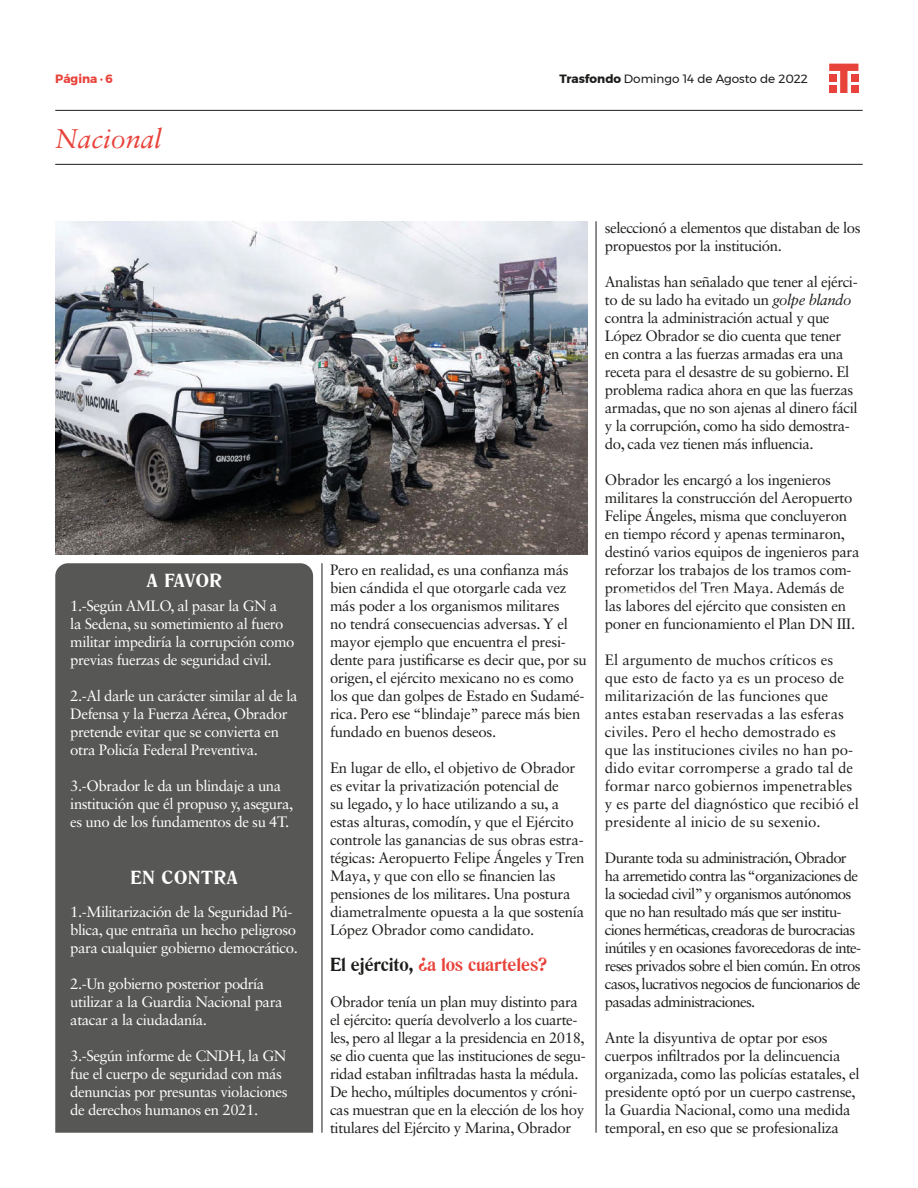
<style>
.page{position:relative;width:918px;height:1188px;background:#fff}
.page>*{position:absolute;margin:0;border:0;box-sizing:border-box;transform-origin:0 0}
.t1{font:italic 27px "Sabon LT Std";color:#e8433a}
.t2{font:700 18px "Romana BT";letter-spacing:-.01em;color:#e8433a}
.t3{font:700 18px "Romana BT";letter-spacing:.04em;color:#fff}
.t4{font:15px/18px "Sabon LT Std";letter-spacing:-.02em;color:#1d1d1b}
.t5{font:15px/18px "Sabon LT Std";letter-spacing:-.03em;color:#fff}
.t6{font:15px/18px "Sabon LT Std";letter-spacing:-.05em;color:#1d1d1b}
.t7{font:15px/18px "Sabon LT Std";color:#1d1d1b}
.t8{font:12px "Montserrat";color:#1d1d1b}
.t9{font:700 12px "Montserrat";color:#e8433a}
.s1{font-weight:700}
.s2{color:#1d1d1b}
.s3{font-style:italic}
</style>
<div class="page">
<svg style="left:829px;top:64px;width:29px;height:29px"></svg>
<div style="left:829px;top:86px;width:8px;height:7px;background:#e8433a"></div>
<div style="left:829px;top:75px;width:8px;height:7px;background:#e8433a"></div>
<div style="left:851px;top:86px;width:7px;height:7px;background:#e8433a"></div>
<div style="left:851px;top:75px;width:7px;height:7px;background:#e8433a"></div>
<hr style="left:55px;top:110px;width:808px;height:1px;background:#1d1d1b">
<hr style="left:55px;top:164px;width:808px;height:1px;background:#1d1d1b">
<hr style="left:596px;top:221px;width:1px;height:912px;background:#1d1d1b">
<hr style="left:322px;top:563px;width:1px;height:570px;background:#1d1d1b">
<img style="left:55px;top:221px;width:533px;height:333px">
<div style="left:55px;top:563px;width:258px;height:570px;background:#575756"></div>
<p class="t9" style="left:55px;top:69px;width:59px">Página · 6</p>
<p class="t8" style="left:559px;top:69px;width:250px"><span class="s1">Trasfondo</span> Domingo 14 de Agosto de 2022</p>
<h1 class="t1" style="left:55px;top:123px;width:108px">Nacional</h1>
<p class="t3" style="left:146px;top:569px;width:77px">A FAVOR</p>
<p class="t5" style="left:70px;top:596px;width:226px">1.-Según AMLO, al pasar la GN a<br>la Sedena, su sometimiento al fuero militar impediría la corrupción como previas fuerzas de seguridad civil.</p>
<p class="t5" style="left:70px;top:686px;width:229px">2.-Al darle un carácter similar al de la Defensa y la Fuerza Aérea, Obrador pretende evitar que se convierta en otra Policía Federal Preventiva.</p>
<p class="t5" style="left:70px;top:776px;width:225px">3.-Obrador le da un blindaje a una institución que él propuso y, asegura, es uno de los fundamentos de su 4T.</p>
<p class="t3" style="left:131px;top:866px;width:109px">EN CONTRA</p>
<p class="t5" style="left:70px;top:902px;width:229px">1.-Militarización de la Seguridad Pú&shy;blica, que entraña un hecho peligroso para cualquier gobierno democrático.</p>
<p class="t5" style="left:70px;top:974px;width:214px">2.-Un gobierno posterior podría utilizar a la Guardia Nacional para atacar a la ciudadanía.</p>
<p class="t5" style="left:70px;top:1046px;width:219px">3.-Según informe de CNDH, la GN fue el cuerpo de seguridad con más denuncias por presuntas violaciones de derechos humanos en 2021.</p>
<p class="t4" style="left:330px;top:560px;width:258px">Pero en realidad, es una confianza más bien cándida el que otorgarle cada vez más poder a los organismos militares<br>no tendrá consecuencias adversas. Y el mayor ejemplo que encuentra el presi&shy;dente para justificarse es decir que, por su origen, el ejército mexicano no es como los que dan golpes de Estado en Sudamé&shy;rica. Pero ese “blindaje” parece más bien fundado en buenos deseos.</p>
<p class="t4" style="left:330px;top:758px;width:256px">En lugar de ello, el objetivo de Obrador es evitar la privatización potencial de<br>su legado, y lo hace utilizando a su, a estas alturas, comodín, y que el Ejército controle las ganancias de sus obras estra&shy;tégicas: Aeropuerto Felipe Ángeles y Tren Maya, y que con ello se financien las pensiones de los militares. Una postura diametralmente opuesta a la que sostenía López Obrador como candidato.</p>
<p class="t2" style="left:330px;top:953px;width:218px"><span class="s2">El ejército,</span> ¿a los cuarteles?</p>
<p class="t4" style="left:330px;top:992px;width:257px">Obrador tenía un plan muy distinto para el ejército: quería devolverlo a los cuarte&shy;les, pero al llegar a la presidencia en 2018, se dio cuenta que las instituciones de segu&shy;ridad estaban infiltradas hasta la médula.<br>De hecho, múltiples documentos y cróni&shy;cas muestran que en la elección de los hoy titulares del Ejército y Marina, Obrador</p>
<p class="t4" style="left:605px;top:218px;width:257px">seleccionó a elementos que distaban de los propuestos por la institución.</p>
<p class="t4" style="left:605px;top:272px;width:254px">Analistas han señalado que tener al ejérci&shy;to de su lado ha evitado un <span class="s3">golpe blando </span>contra la administración actual y que López Obrador se dio cuenta que tener en contra a las fuerzas armadas era una receta para el desastre de su gobierno. El problema radica ahora en que las fuerzas armadas, que no son ajenas al dinero fácil y la corrupción, como ha sido demostra&shy;do, cada vez tienen más influencia.</p>
<p class="t4" style="left:605px;top:470px;width:256px">Obrador les encargó a los ingenieros militares la construcción del Aeropuerto Felipe Ángeles, misma que concluyeron en tiempo récord y apenas terminaron, destinó varios equipos de ingenieros para reforzar los trabajos de los tramos com&shy;prometidos del Tren Maya. Además de las labores del ejército que consisten en poner en funcionamiento el Plan DN III.</p>
<p class="t7" style="left:605px;top:650px;width:256px">El argumento de muchos críticos es que esto de facto ya es un proceso de militarización de las funciones que antes estaban reservadas a las esferas civiles. Pero el hecho demostrado es que las instituciones civiles no han po&shy;dido evitar corromperse a grado tal de formar narco gobiernos impenetrables y es parte del diagnóstico que recibió el presidente al inicio de su sexenio.</p>
<p class="t6" style="left:605px;top:848px;width:258px">Durante toda su administración, Obrador ha arremetido contra las “organizaciones de la sociedad civil” y organismos autónomos que no han resultado más que ser institu&shy;ciones herméticas, creadoras de burocracias inútiles y en ocasiones favorecedoras de inte&shy;reses privados sobre el bien común. En otros casos, lucrativos negocios de funcionarios de pasadas administraciones.</p>
<p class="t4" style="left:605px;top:1028px;width:256px">Ante la disyuntiva de optar por esos cuerpos infiltrados por la delincuencia organizada, como las policías estatales, el presidente optó por un cuerpo castrense, la Guardia Nacional, como una medida temporal, en eso que se profesionaliza</p>
</div>
